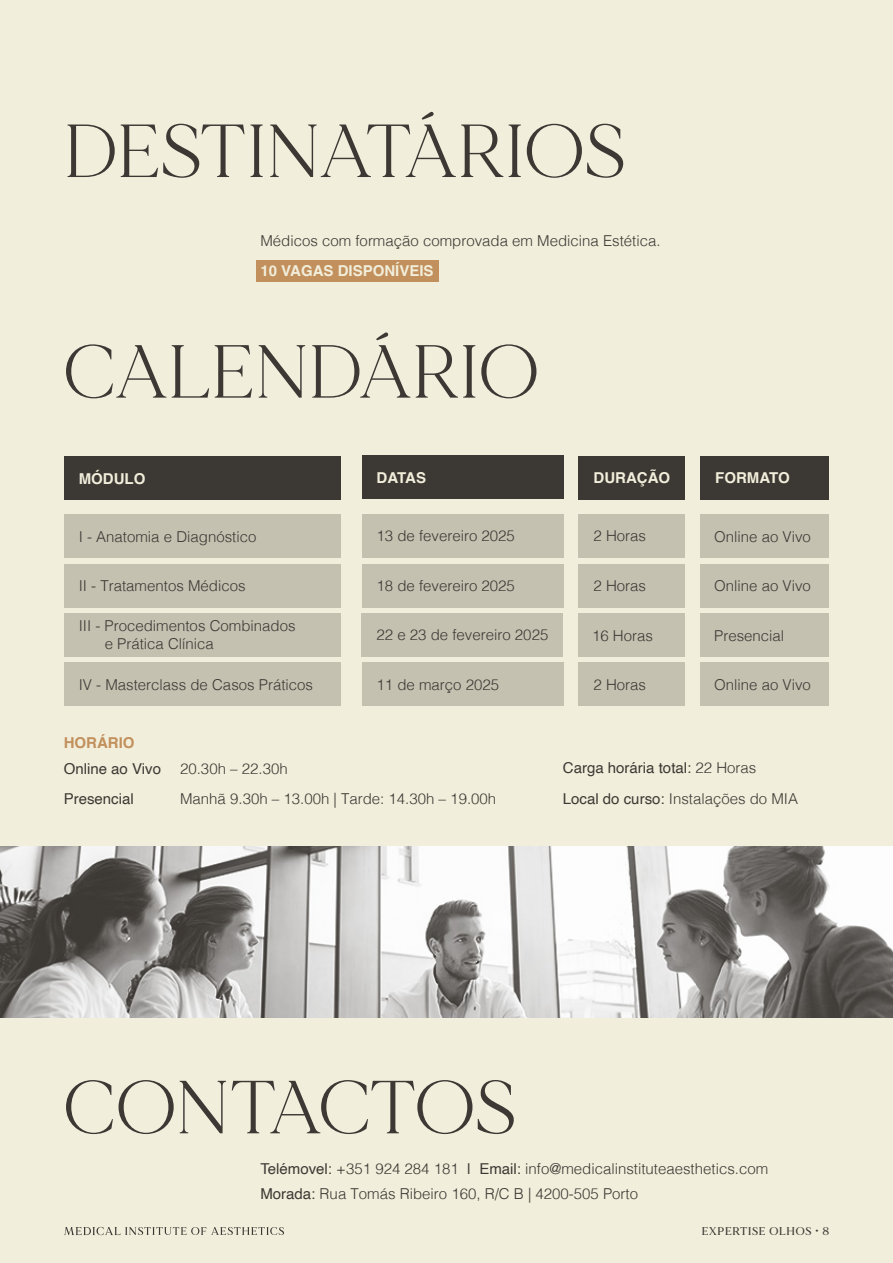
<style>
.page{position:relative;width:893px;height:1263px;background:#f1eedb}
.page>*{position:absolute;margin:0;border:0;box-sizing:border-box;transform-origin:0 0}
.t1{font:75px "MADE Mirage";color:#3e3835}
.t2{font:300 15px "Helvetica";color:#3c3934}
.t3{font:15px "Helvetica";color:#3c3934}
.t4{font:700 15px "Helvetica";color:#f1eedb}
.t5{font:700 15px "Helvetica";color:#c2905c}
.t6{font:500 11.25px "MADE Mirage";letter-spacing:.07em;color:#3c3934}
.s1{font-weight:300}
.s2{font-weight:400}
</style>
<div class="page">
<svg style="left:64px;top:1227px;width:220px;height:8px"></svg>
<div style="left:64px;top:456px;width:276px;height:43px;background:#3c3934"></div>
<div style="left:64px;top:515px;width:276px;height:43px;background:#c4c1b1"></div>
<div style="left:64px;top:613px;width:276px;height:44px;background:#c4c1b1"></div>
<div style="left:64px;top:663px;width:276px;height:43px;background:#c4c1b1"></div>
<div style="left:64px;top:564px;width:276px;height:43px;background:#c4c1b1"></div>
<div style="left:362px;top:456px;width:202px;height:43px;background:#3c3934"></div>
<div style="left:579px;top:456px;width:106px;height:43px;background:#3c3934"></div>
<div style="left:700px;top:456px;width:129px;height:43px;background:#3c3934"></div>
<div style="left:362px;top:514px;width:202px;height:44px;background:#c4c1b1"></div>
<div style="left:579px;top:515px;width:106px;height:43px;background:#c4c1b1"></div>
<div style="left:700px;top:515px;width:129px;height:43px;background:#c4c1b1"></div>
<div style="left:362px;top:613px;width:201px;height:43px;background:#c4c1b1"></div>
<div style="left:579px;top:613px;width:106px;height:44px;background:#c4c1b1"></div>
<div style="left:700px;top:613px;width:129px;height:44px;background:#c4c1b1"></div>
<div style="left:362px;top:564px;width:202px;height:43px;background:#c4c1b1"></div>
<div style="left:579px;top:564px;width:106px;height:43px;background:#c4c1b1"></div>
<div style="left:700px;top:564px;width:129px;height:43px;background:#c4c1b1"></div>
<div style="left:362px;top:662px;width:202px;height:44px;background:#c4c1b1"></div>
<div style="left:579px;top:663px;width:106px;height:43px;background:#c4c1b1"></div>
<div style="left:700px;top:663px;width:129px;height:43px;background:#c4c1b1"></div>
<div style="left:256px;top:260px;width:183px;height:21px;background:#c2905c"></div>
<img style="left:0;top:847px;width:893px;height:170px">
<p class="t1" style="left:64px;top:105px;width:564px">DESTINATÁRIOS</p>
<p class="t2" style="left:260px;top:228px;width:402px">Médicos com formação comprovada em Medicina Estética.</p>
<p class="t4" style="left:260px;top:262px;width:175px">10 VAGAS DISPONÍVEIS</p>
<p class="t1" style="left:64px;top:326px;width:476px">CALENDÁRIO</p>
<p class="t4" style="left:79px;top:469px;width:68px">MÓDULO</p>
<p class="t4" style="left:377px;top:469px;width:51px">DATAS</p>
<p class="t4" style="left:594px;top:469px;width:78px">DURAÇÃO</p>
<p class="t4" style="left:715px;top:469px;width:76px">FORMATO</p>
<p class="t2" style="left:79px;top:524px;width:179px">I - Anatomia e Diagnóstico</p>
<p class="t2" style="left:377px;top:523px;width:140px">13 de fevereiro 2025</p>
<p class="t2" style="left:594px;top:523px;width:54px">2 Horas</p>
<p class="t2" style="left:714px;top:523px;width:98px">Online ao Vivo</p>
<p class="t2" style="left:79px;top:572px;width:168px">II - Tratamentos Médicos</p>
<p class="t2" style="left:377px;top:572px;width:140px">18 de fevereiro 2025</p>
<p class="t2" style="left:594px;top:573px;width:54px">2 Horas</p>
<p class="t2" style="left:714px;top:573px;width:98px">Online ao Vivo</p>
<p class="t2" style="left:79px;top:613px;width:218px">III - Procedimentos Combinados</p>
<p class="t2" style="left:105px;top:631px;width:111px">e Prática Clínica</p>
<p class="t2" style="left:79px;top:672px;width:236px">IV - Masterclass de Casos Práticos</p>
<p class="t2" style="left:377px;top:622px;width:173px">22 e 23 de fevereiro 2025</p>
<p class="t2" style="left:592px;top:623px;width:62px">16 Horas</p>
<p class="t2" style="left:714px;top:623px;width:72px">Presencial</p>
<p class="t2" style="left:377px;top:671px;width:124px">11 de março 2025</p>
<p class="t2" style="left:594px;top:672px;width:54px">2 Horas</p>
<p class="t2" style="left:714px;top:672px;width:98px">Online ao Vivo</p>
<p class="t5" style="left:64px;top:734px;width:72px">HORÁRIO</p>
<p class="t3" style="left:64px;top:757px;width:99px">Online ao Vivo</p>
<p class="t2" style="left:180px;top:756px;width:109px">20.30h – 22.30h</p>
<p class="t3" style="left:64px;top:787px;width:72px">Presencial</p>
<p class="t2" style="left:180px;top:786px;width:318px">Manhã 9.30h – 13.00h | Tarde: 14.30h – 19.00h</p>
<p class="t3" style="left:563px;top:756px;width:195px">Carga horária total: <span class="s1">22 Horas</span></p>
<p class="t2" style="left:563px;top:786px;width:237px"><span class="s2">Local do curso:</span> Instalações do MIA</p>
<p class="t1" style="left:64px;top:1061px;width:455px">CONTACTOS</p>
<p class="t2" style="left:260px;top:1155px;width:509px"><span class="s2">Telémovel:</span> +351 924 284 181 <span class="s2">| Email:</span> info@medicalinstituteaesthetics.com</p>
<p class="t2" style="left:260px;top:1181px;width:379px"><span class="s2">Morada:</span> Rua Tomás Ribeiro 160, R/C B | 4200-505 Porto</p>
<p class="t6" style="left:702px;top:1224px;width:129px">EXPERTISE OLHOS • 8</p>
</div>
